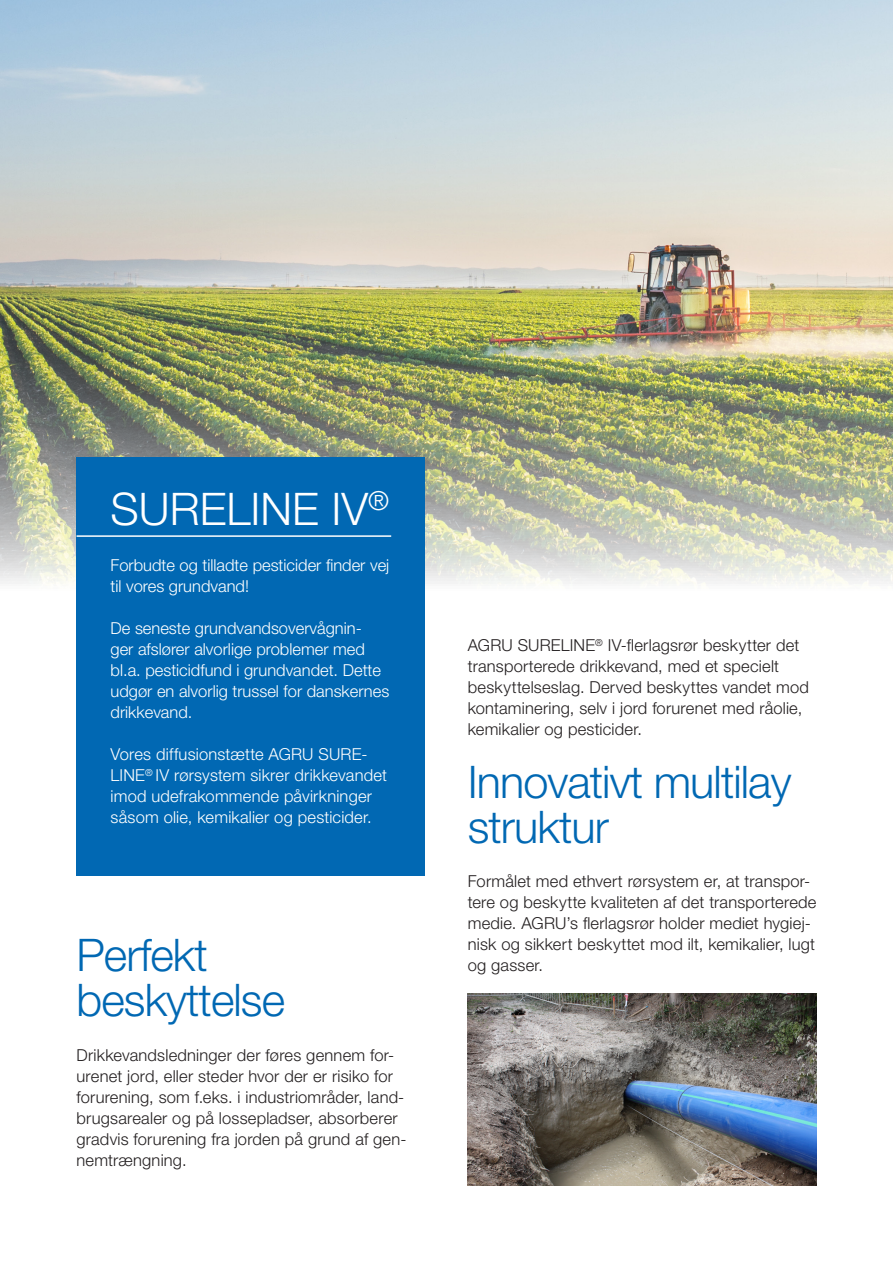
<style>
.page{position:relative;width:893px;height:1263px;background:#fff}
.page>*{position:absolute;margin:0;border:0;box-sizing:border-box;transform-origin:0 0}
.t1{font:300 45px/45px "Helvetica Neue LT Std";letter-spacing:-.02em;color:#0168b3}
.t2{font:300 45px "Helvetica Neue LT Std";color:#fff}
.Normal_text{font:300 16.5px/21px "Helvetica Neue LT Std";letter-spacing:.015em;color:#231f20}
.Mellanrubrik_1_-_säl{font:300 16.5px/21px "Helvetica Neue LT Std";color:#fff}
</style>
<div class="page">
<img style="left:0;top:0;width:893px;height:639px">
<div style="left:77px;top:457px;width:348px;height:418px;background:#0168b3"></div>
<hr style="left:77px;top:535px;width:314px;height:2px;background:#fff">
<img style="left:468px;top:994px;width:348px;height:192px">
<p class="t2" style="left:111px;top:481px;width:280px">SURELINE IV<sup>®</sup></p>
<p class="Mellanrubrik_1_-_säl" style="left:111px;top:555px;width:280px">Forbudte og tilladte pesticider finder vej til vores grundvand!</p>
<p class="Mellanrubrik_1_-_säl" style="left:111px;top:618px;width:280px">De seneste grundvandsovervågnin-<br>ger afslører alvorlige problemer med bl.a. pesticidfund i grundvandet. Dette udgør en alvorlig trussel for danskernes drikkevand.</p>
<p class="Mellanrubrik_1_-_säl" style="left:111px;top:744px;width:258px">Vores diffusionstætte AGRU SURE-</p>
<p class="Mellanrubrik_1_-_säl" style="left:111px;top:765px;width:278px">LINE<sup>®</sup> IV rørsystem sikrer drikkevandet imod udefrakommende påvirkninger såsom olie, kemikalier og pesticider.</p>
<p class="t1" style="left:77px;top:932px;width:133px">Perfekt</p>
<p class="t1" style="left:77px;top:977px;width:210px">beskyttelse</p>
<p class="Normal_text" style="left:77px;top:1044px;width:331px">Drikkevandsledninger der føres gennem for&shy;urenet jord, eller steder hvor der er risiko for forurening, som f.eks. i industriområder, land&shy;brugsarealer og på lossepladser, absorberer gradvis forurening fra jorden på grund af gen&shy;nemtrængning.</p>
<p class="Normal_text" style="left:468px;top:634px;width:343px">AGRU SURELINE<sup>®</sup> IV-flerlagsrør beskytter det transporterede drikkevand, med et specielt beskyttelseslag. Derved beskyttes vandet mod kontaminering, selv i jord forurenet med råolie, kemikalier og pesticider.</p>
<p class="t1" style="left:468px;top:758px;width:325px">Innovativt multilay struktur</p>
<p class="Normal_text" style="left:468px;top:871px;width:350px">Formålet med ethvert rørsystem er, at transpor&shy;tere og beskytte kvaliteten af det transporterede medie. AGRU’s flerlagsrør holder mediet hygiej&shy;nisk og sikkert beskyttet mod ilt, kemikalier, lugt og gasser.</p>
</div>
